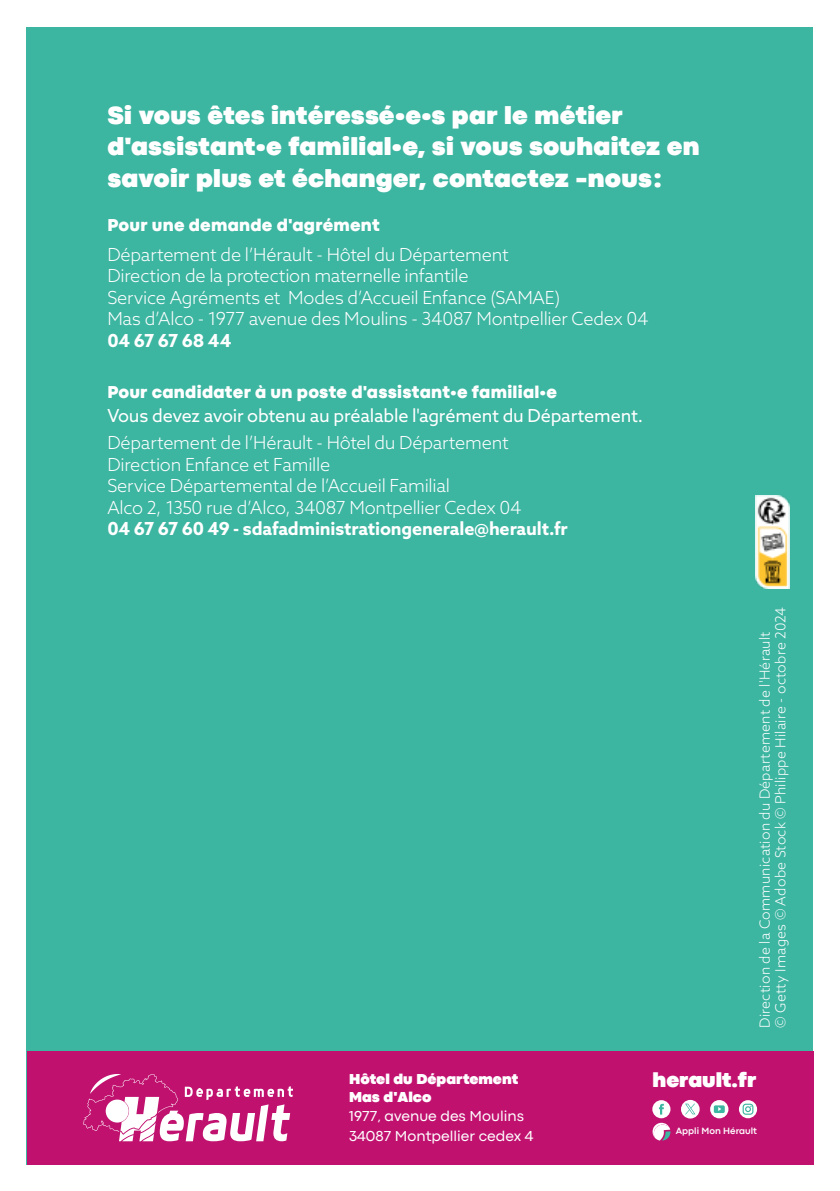
<style>
.page{position:relative;width:840px;height:1191px;background:#fff}
.page>*{position:absolute;margin:0;border:0;box-sizing:border-box;transform-origin:0 0}
.t1{font:900 26px/31.2px "Codec Pro";letter-spacing:.01em;color:#fff}
.t2{font:900 21.4px "Codec Pro";color:#fff}
.t3{font:300 18px/21.6px "Azo Sans";letter-spacing:-.015em;color:#fff}
.t4{font:800 18px "Codec Pro";letter-spacing:.015em;color:#fff}
.t5{font:700 18px "Azo Sans";letter-spacing:-.01em;color:#fff}
.t6{font:18px "Azo Sans";letter-spacing:-.01em;color:#fff}
.t7{font:15px/19.4px "Codec Pro";color:#fff}
.t8{font:900 15px/18px "Codec Pro";color:#fff}
.t9{font:300 14px/15.6px "Azo Sans";letter-spacing:.015em;color:#fff}
.t10{font:700 9.4px "Codec Pro";color:#fff}
</style>
<div class="page">
<div style="left:27px;top:27px;width:785px;height:1137px;background:#3cb5a1"></div>
<div style="left:27px;top:1050px;width:785px;height:114px;background:#c0116f"></div>
<svg style="left:83px;top:1074px;width:210px;height:67px"></svg>
<div style="left:106px;top:1099px;width:23px;height:23px;background:#fff;border-radius:50%"></div>
<svg style="left:652px;top:1122px;width:18px;height:18px"></svg>
<div style="left:652px;top:1100px;width:18px;height:18px;background:#fff;border-radius:50%"></div>
<svg style="left:658px;top:1103px;width:5px;height:11px"></svg>
<svg style="left:709px;top:1100px;width:19px;height:18px"></svg>
<svg style="left:713px;top:1105px;width:11px;height:8px"></svg>
<svg style="left:680px;top:1099px;width:19px;height:19px"></svg>
<svg style="left:738px;top:1100px;width:18px;height:18px"></svg>
<div style="left:742px;top:1103px;width:11px;height:11px;border:1px solid #3cb5a1;border-radius:3px"></div>
<svg style="left:744px;top:1105px;width:7px;height:7px"></svg>
<svg style="left:684px;top:1103px;width:11px;height:11px"></svg>
<img style="left:755px;top:495px;width:33px;height:93px">
<h1 class="t1" style="left:107px;top:100px;width:593px">Si vous êtes intéressé•e•s par le métier d'assistant•e familial•e, si vous souhaitez en savoir plus et échanger, contactez -nous :</h1>
<p class="t4" style="left:107px;top:214px;width:274px">Pour une demande d'agrément</p>
<p class="t3" style="left:107px;top:243px;width:542px">Département de l’Hérault - Hôtel du Département<br>Direction de la protection maternelle infantile<br>Service Agréments et Modes d’Accueil Enfance (SAMAE)<br>Mas d’Alco - 1977 avenue des Moulins - 34087 Montpellier Cedex 04</p>
<p class="t5" style="left:107px;top:329px;width:126px">04 67 67 68 44</p>
<p class="t4" style="left:107px;top:381px;width:451px">Pour candidater à un poste d'assistant•e familial•e</p>
<p class="t6" style="left:107px;top:403px;width:537px">Vous devez avoir obtenu au préalable l'agrément du Département.</p>
<p class="t3" style="left:107px;top:431px;width:415px">Département de l’Hérault - Hôtel du Département Direction Enfance et Famille<br>Service Départemental de l’Accueil Familial<br>Alco 2, 1350 rue d’Alco, 34087 Montpellier Cedex 04</p>
<p class="t5" style="left:107px;top:517px;width:461px">04 67 67 60 49 - sdafadministrationgenerale@herault.fr</p>
<p class="t9" style="left:756px;top:1028px;width:422px;rotate:-90deg">Direction de la Communication du Département de l'Hérault<br>© Getty Images © Adobe Stock © Philippe Hilaire - octobre 2024</p>
<p class="t8" style="left:349px;top:1069px;width:170px">Hôtel du Département<br>Mas d'Alco</p>
<p class="t7" style="left:349px;top:1106px;width:186px">1977, avenue des Moulins<br>34087 Montpellier cedex 4</p>
<p class="t2" style="left:652px;top:1067px;width:105px">herault.fr</p>
<p class="t10" style="left:675px;top:1125px;width:83px">Appli Mon Hérault</p>
</div>
